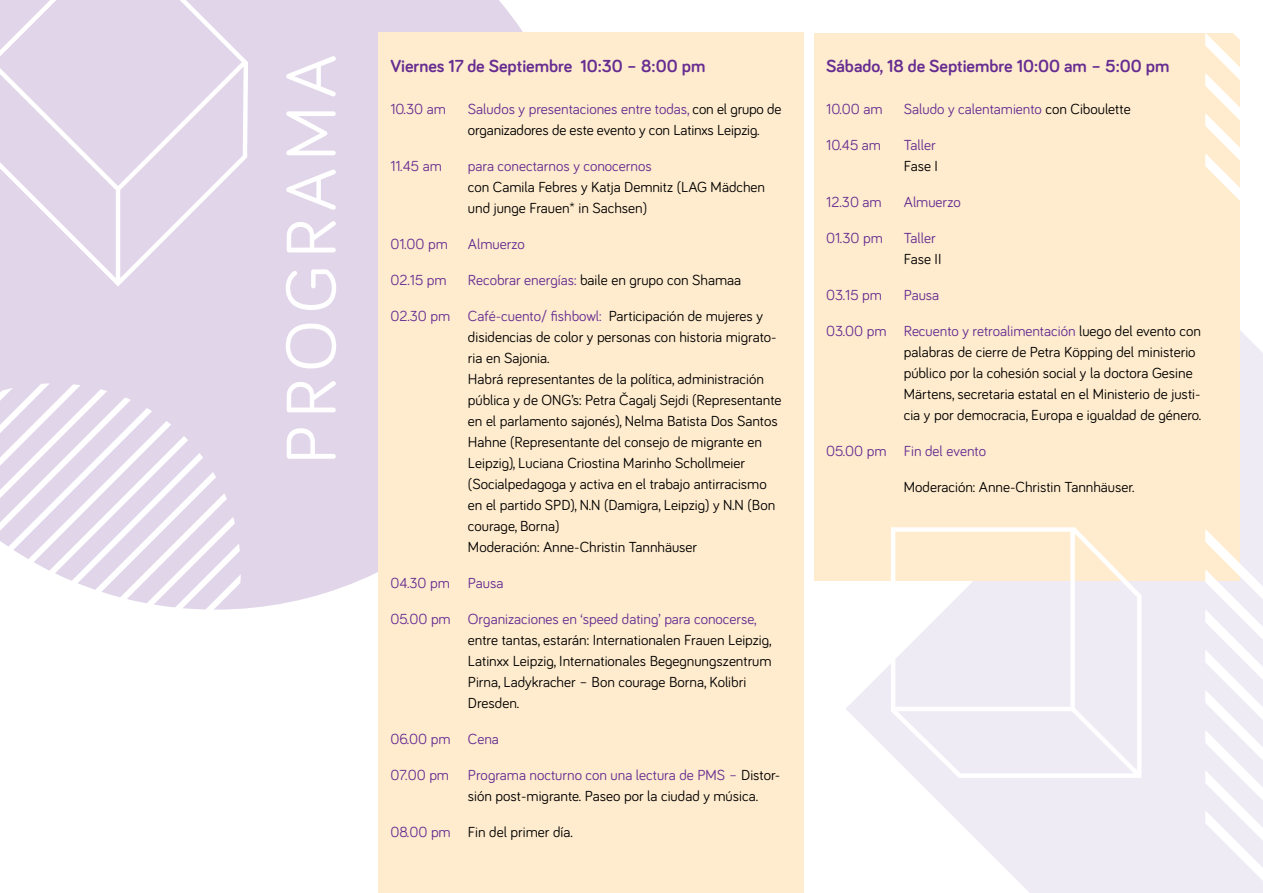
<style>
.page{position:relative;width:1263px;height:893px;background:#fff}
.page>*{position:absolute;margin:0;border:0;box-sizing:border-box;transform-origin:0 0}
.t1{font:72px "Bariol";letter-spacing:.1em;color:#fff}
.t2{font:700 18px "Bariol";color:#662d91}
.t3{font:15px/21px "Bariol";color:#000}
.t4{font:15px/21px "Bariol";color:#662d91}
.s1{color:#662d91}
.s2{color:#000}
</style>
<div class="page">
<svg style="left:845px;top:322px;width:418px;height:571px"></svg>
<div style="left:1039px;top:485px;width:224px;height:408px;background:#efebf5"></div>
<div style="left:0;top:0;width:586px;height:609px;background:#e1d5e9"></div>
<div style="left:378px;top:33px;width:425px;height:860px;background:#ffecce"></div>
<div style="left:814px;top:33px;width:425px;height:547px;background:#ffecce"></div>
<svg style="left:1205px;top:529px;width:58px;height:352px"></svg>
<svg style="left:1205px;top:33px;width:35px;height:191px"></svg>
<svg style="left:0;top:0;width:248px;height:287px;background:#e2d7ea"></svg>
<svg style="left:891px;top:527px;width:250px;height:251px;fill:#efebf5"></svg>
<svg style="left:0;top:383px;width:241px;height:226px;background:#e5dbec"></svg>
<svg style="left:0;top:453px;width:203px;height:40px;fill:#e1d5e9"></svg>
<svg style="left:227px;top:517px;width:8px;height:93px"></svg>
<svg style="left:0;top:493px;width:227px;height:117px;fill:#e1d5e9"></svg>
<p class="t1" style="left:262px;top:464px;width:412px;rotate:-90deg">PROGRAMA</p>
<p class="t2" style="left:826px;top:53px;width:345px">Sábado, 18 de Septiembre 10:00 am – 5:00 pm</p>
<p class="t2" style="left:390px;top:53px;width:316px">Viernes 17 de Septiembre 10:30 – 8:00 pm</p>
<p class="t4" style="left:390px;top:97px;width:57px">10.30 am</p>
<p class="t3" style="left:468px;top:97px;width:315px"><span class="s1">Saludos y presentaciones entre todas,</span> con el grupo de organizadores de este evento y con Latinxs Leipzig.</p>
<p class="t4" style="left:390px;top:154px;width:53px">11.45 am</p>
<p class="t4" style="left:468px;top:154px;width:185px">para conectarnos y conocernos</p>
<p class="t3" style="left:468px;top:175px;width:299px">con Camila Febres y Katja Demnitz (LAG Mädchen und junge Frauen* in Sachsen)</p>
<p class="t4" style="left:390px;top:232px;width:59px">01.00 pm</p>
<p class="t4" style="left:468px;top:232px;width:59px">Almuerzo</p>
<p class="t4" style="left:390px;top:268px;width:58px">02.15 pm</p>
<p class="t3" style="left:468px;top:268px;width:275px"><span class="s1">Recobrar energías:</span> baile en grupo con Shamaa</p>
<p class="t3" style="left:468px;top:304px;width:310px;text-indent:-78px"><span class="s1">02.30 pm Café-cuento/ fishbowl:</span> Participación de mujeres y disidencias de color y personas con historia migrato&shy;ria en Sajonia.</p>
<p class="t3" style="left:468px;top:367px;width:315px">Habrá representantes de la política, administración pública y de ONG’s: Petra Čagalj Sejdi (Representante en el parlamento sajonés), Nelma Batista Dos Santos Hahne (Representante del consejo de migrante en Leipzig), Luciana Criostina Marinho Schollmeier (Socialpedagoga y activa en el trabajo antirracismo en el partido SPD), N.N (Damigra, Leipzig) y N.N (Bon courage, Borna)</p>
<p class="t3" style="left:468px;top:535px;width:231px">Moderación: Anne-Christin Tannhäuser</p>
<p class="t4" style="left:390px;top:571px;width:114px">04.30 pm Pausa</p>
<p class="t3" style="left:468px;top:607px;width:305px;text-indent:-78px"><span class="s1">05.00 pm Organizaciones en ‘speed dating’ para conocerse, </span>entre tantas, estarán: Internationalen Frauen Leipzig, Latinxx Leipzig, Internationales Begegnungszentrum Pirna, Ladykracher – Bon courage Borna, Kolibri Dresden.</p>
<p class="t4" style="left:390px;top:727px;width:110px">06.00 pm Cena</p>
<p class="t4" style="left:390px;top:763px;width:60px">07.00 pm</p>
<p class="t3" style="left:468px;top:763px;width:314px"><span class="s1">Programa nocturno con una lectura de PMS –</span> Distor&shy;sión post-migrante. Paseo por la ciudad y música.</p>
<p class="t3" style="left:390px;top:820px;width:184px"><span class="s1">08.00 pm</span> Fin del primer día.</p>
<p class="t4" style="left:826px;top:97px;width:58px">10.00 am</p>
<p class="t4" style="left:904px;top:97px;width:228px">Saludo y calentamiento <span class="s2">con Ciboulette</span></p>
<p class="t4" style="left:826px;top:133px;width:56px">10.45 am</p>
<p class="t4" style="left:904px;top:133px;width:36px">Taller<br><span class="s2">Fase I</span></p>
<p class="t4" style="left:826px;top:190px;width:57px">12.30 am</p>
<p class="t4" style="left:904px;top:190px;width:59px">Almuerzo</p>
<p class="t4" style="left:826px;top:226px;width:58px">01.30 pm</p>
<p class="t4" style="left:904px;top:226px;width:39px">Taller<br><span class="s2">Fase II</span></p>
<p class="t4" style="left:826px;top:283px;width:57px">03.15 pm</p>
<p class="t4" style="left:904px;top:283px;width:37px">Pausa</p>
<p class="t3" style="left:904px;top:319px;width:299px;text-indent:-78px"><span class="s1">03.00 pm Recuento y retroalimentación</span> luego del evento con palabras de cierre de Petra Köpping del ministerio público por la cohesión social y la doctora Gesine Märtens, secretaria estatal en el Ministerio de justi&shy;cia y por democracia, Europa e igualdad de género.</p>
<p class="t4" style="left:826px;top:439px;width:161px">05.00 pm Fin del evento</p>
<p class="t3" style="left:904px;top:475px;width:232px">Moderación: Anne-Christin Tannhäuser.</p>
</div>
